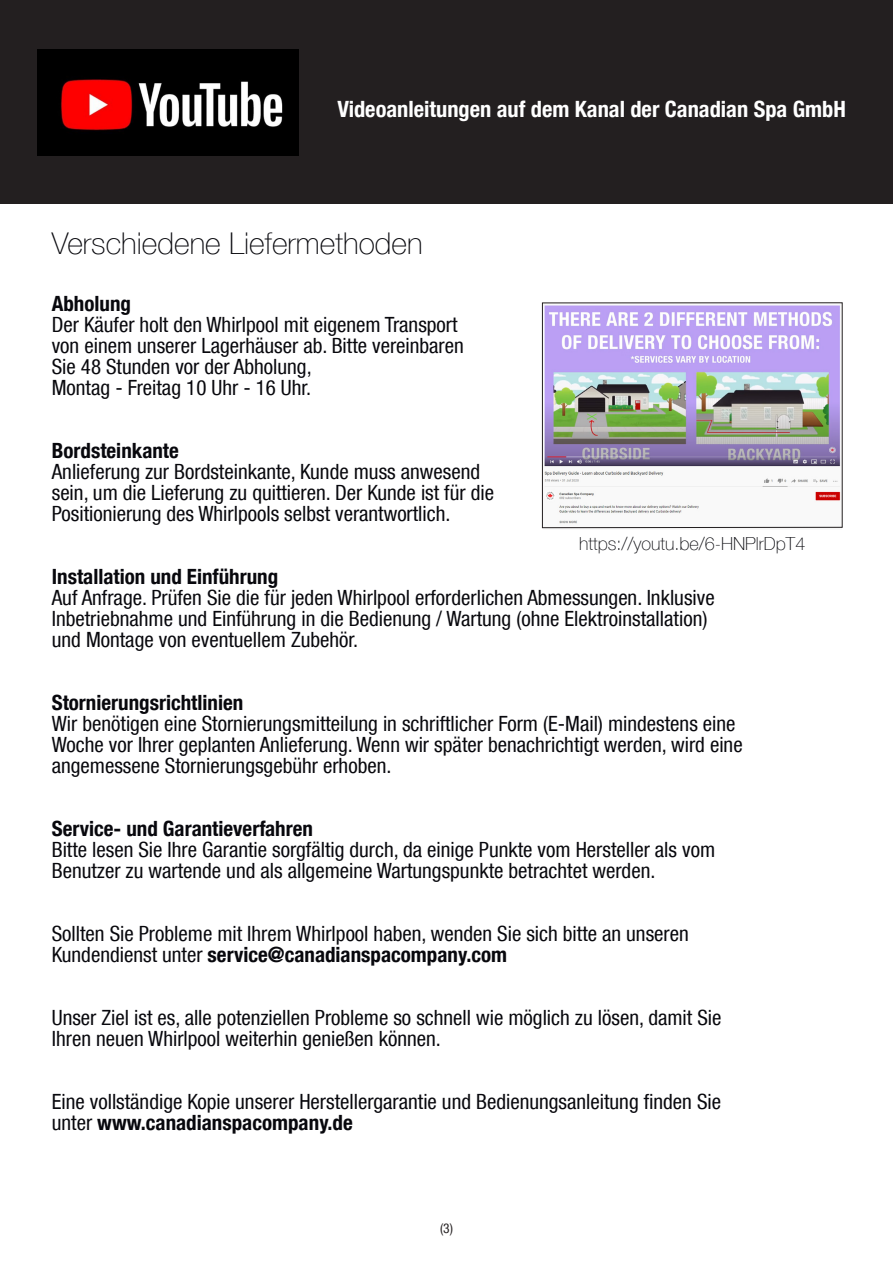
<style>
.page{position:relative;width:893px;height:1263px;background:#fff}
.page>*{position:absolute;margin:0;border:0;box-sizing:border-box;transform-origin:0 0}
.t1{font:100 30px "Helvetica Neue LT Com";color:#08080d}
.t2{font:700 condensed 22.35px "Helvetica Neue LT Com";color:#fff}
.t3{font:condensed 21px/21px "Helvetica Neue LT Com";color:#08080d}
.t4{font:700 condensed 21px "Helvetica Neue LT Com";color:#08080d}
.t5{font:100 18px "Helvetica Neue LT Com";color:#08080d}
.t6{font:condensed 13.5px "Helvetica Neue LT Com";color:#231f20}
.s1{font-weight:700}
.s2{font-weight:400}
</style>
<div class="page">
<div style="left:0;top:0;width:893px;height:204px;background:#231f20"></div>
<img style="left:37px;top:49px;width:262px;height:106px">
<img style="left:543px;top:305px;width:297px;height:224px">
<div style="left:542px;top:303px;width:300px;height:225px;border:1px solid #231f20"></div>
<p class="t2" style="left:338px;top:96px;width:510px">Videoanleitungen auf dem Kanal der Canadian Spa GmbH</p>
<p class="t1" style="left:52px;top:226px;width:372px">Verschiedene Liefermethoden</p>
<p class="t4" style="left:52px;top:291px;width:81px">Abholung</p>
<p class="t3" style="left:52px;top:314px;width:407px">Der Käufer holt den Whirlpool mit eigenem Transport</p>
<p class="t3" style="left:52px;top:335px;width:414px">von einem unserer Lagerhäuser ab. Bitte vereinbaren</p>
<p class="t3" style="left:52px;top:356px;width:261px">Sie 48 Stunden vor der Abholung,</p>
<p class="t3" style="left:52px;top:377px;width:261px">Montag - Freitag 10 Uhr - 16 Uhr.</p>
<p class="t4" style="left:52px;top:438px;width:129px">Bordsteinkante</p>
<p class="t3" style="left:52px;top:461px;width:430px">Anlieferung zur Bordsteinkante, Kunde muss anwesend</p>
<p class="t3" style="left:52px;top:482px;width:444px">sein, um die Lieferung zu quittieren. Der Kunde ist für die</p>
<p class="t3" style="left:52px;top:503px;width:400px">Positionierung des Whirlpools selbst verantwortlich.</p>
<p class="t5" style="left:579px;top:533px;width:228px">https://youtu.be/6-HNPlrDpT4</p>
<p class="t3" style="left:52px;top:566px;width:664px"><span class="s1">Installation und Einführung<br></span>Auf Anfrage. Prüfen Sie die für jeden Whirlpool erforderlichen Abmessungen. Inklusive</p>
<p class="t3" style="left:52px;top:608px;width:657px">Inbetriebnahme und Einführung in die Bedienung / Wartung (ohne Elektroinstallation)</p>
<p class="t3" style="left:52px;top:629px;width:308px">und Montage von eventuellem Zubehör.</p>
<p class="t3" style="left:52px;top:692px;width:685px"><span class="s1">Stornierungsrichtlinien<br></span>Wir benötigen eine Stornierungsmitteilung in schriftlicher Form (E-Mail) mindestens eine</p>
<p class="t3" style="left:52px;top:734px;width:692px">Woche vor Ihrer geplanten Anlieferung. Wenn wir später benachrichtigt werden, wird eine angemessene Stornierungsgebühr erhoben.</p>
<p class="t3" style="left:52px;top:818px;width:665px"><span class="s1">Service- und Garantieverfahren<br></span>Bitte lesen Sie Ihre Garantie sorgfältig durch, da einige Punkte vom Hersteller als vom</p>
<p class="t3" style="left:52px;top:860px;width:605px">Benutzer zu wartende und als allgemeine Wartungspunkte betrachtet werden.</p>
<p class="t3" style="left:52px;top:923px;width:639px">Sollten Sie Probleme mit Ihrem Whirlpool haben, wenden Sie sich bitte an unseren</p>
<p class="t4" style="left:52px;top:942px;width:457px"><span class="s2">Kundendienst unter</span> service@canadianspacompany.com</p>
<p class="t3" style="left:52px;top:1007px;width:671px">Unser Ziel ist es, alle potenziellen Probleme so schnell wie möglich zu lösen, damit Sie</p>
<p class="t3" style="left:52px;top:1028px;width:391px">Ihren neuen Whirlpool weiterhin genießen können.</p>
<p class="t3" style="left:52px;top:1091px;width:671px">Eine vollständige Kopie unserer Herstellergarantie und Bedienungsanleitung finden Sie</p>
<p class="t4" style="left:52px;top:1110px;width:303px"><span class="s2">unter</span> www.canadianspacompany.de</p>
<p class="t6" style="left:440px;top:1220px;width:14px">(3)</p>
</div>
